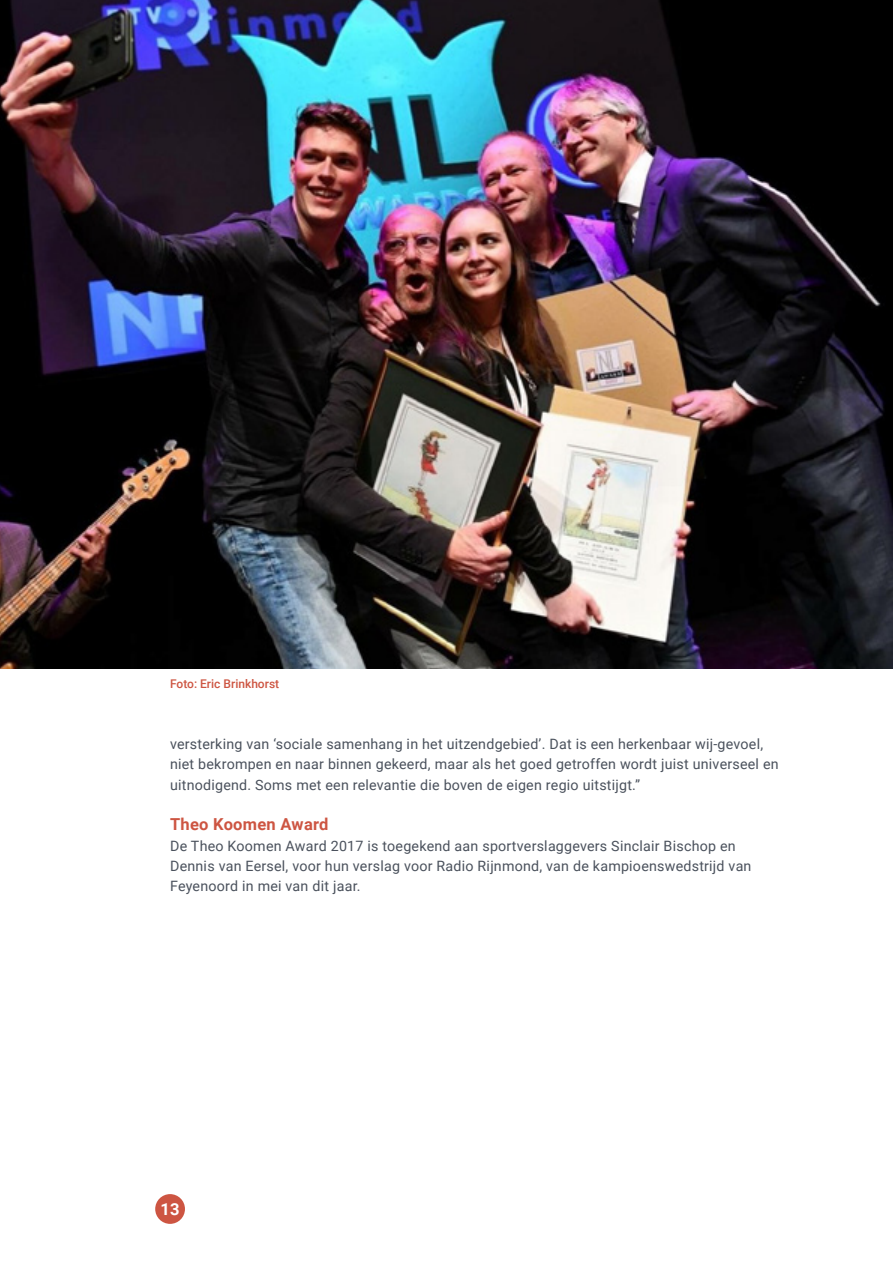
<style>
.page{position:relative;width:893px;height:1263px;background:#fff}
.page>*{position:absolute;margin:0;border:0;box-sizing:border-box;transform-origin:0 0}
.t1{font:700 16.5px "Roboto";letter-spacing:.015em;color:#cd5542}
.t2{font:700 16.5px "Roboto";color:#fff}
.t3{font:14.25px/20.2px "Roboto";letter-spacing:.015em;color:#4a515c}
.t4{font:500 12px "Roboto";color:#cd5542}
</style>
<div class="page">
<div style="left:155px;top:1194px;width:30px;height:30px;background:#cd5542;border-radius:50%"></div>
<img style="left:0;top:0;width:893px;height:668px">
<p class="t4" style="left:170px;top:676px;width:111px">Foto: Eric Brinkhorst</p>
<p class="t3" style="left:170px;top:733px;width:610px">versterking van ‘sociale samenhang in het uitzendgebied’. Dat is een herkenbaar wij-gevoel, niet bekrompen en naar binnen gekeerd, maar als het goed getroffen wordt juist universeel en uitnodigend. Soms met een relevantie die boven de eigen regio uitstijgt.”</p>
<p class="t1" style="left:170px;top:813px;width:160px">Theo Koomen Award</p>
<p class="t3" style="left:170px;top:835px;width:583px">De Theo Koomen Award 2017 is toegekend aan sportverslaggevers Sinclair Bischop en<br>Dennis van Eersel, voor hun verslag voor Radio Rijnmond, van de kampioenswedstrijd van<br>Feyenoord in mei van dit jaar.</p>
<p class="t2" style="left:161px;top:1197px;width:20px">13</p>
</div>
